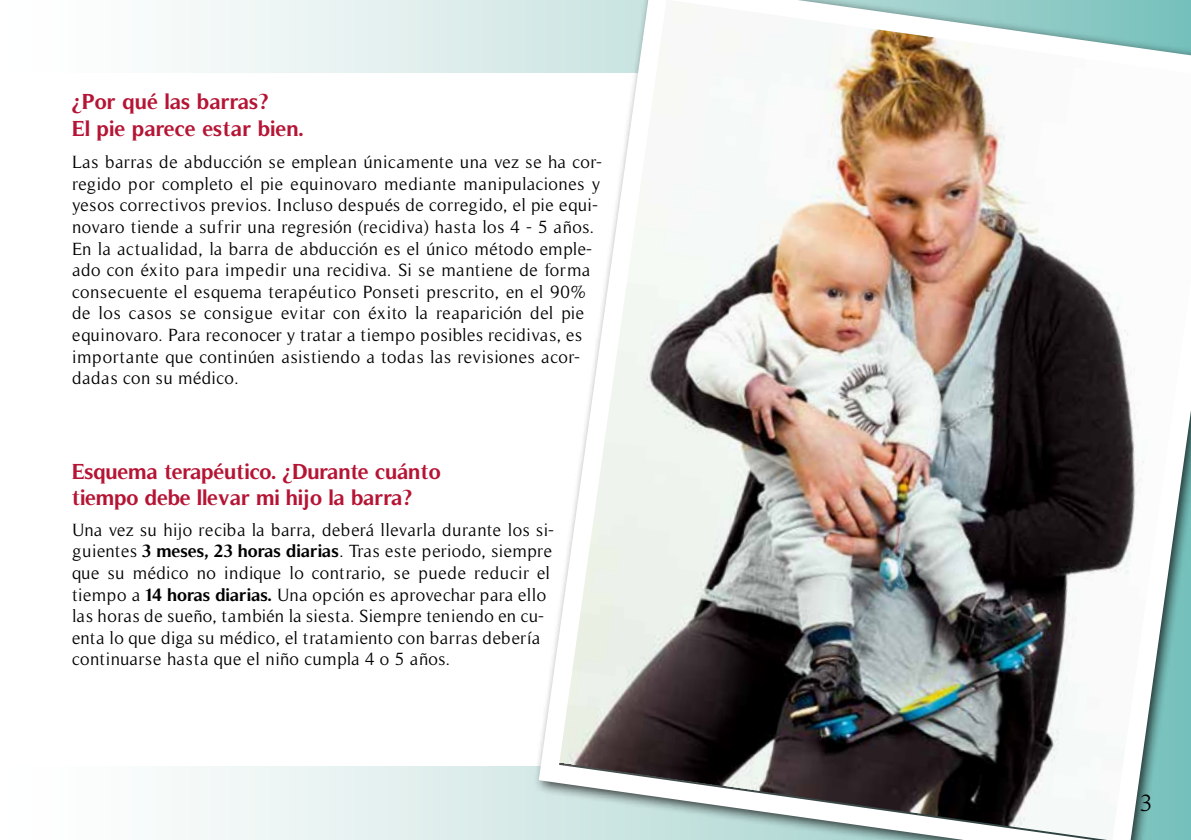
<style>
.page{position:relative;width:1191px;height:840px;background:#fff}
.page>*{position:absolute;margin:0;border:0;box-sizing:border-box;transform-origin:0 0}
.t1{font:24px "Timeless";color:#000}
.t2{font:700 22px/26.4px "Timeless";letter-spacing:-.01em;color:#b51434}
.t3{font:18px/21.6px "Timeless";letter-spacing:.025em;color:#000}
.s1{font-weight:700}
</style>
<div class="page">
<svg style="left:190px;top:0;width:338px;height:839px"></svg>
<div style="left:1px;top:73px;width:1117px;height:692px;background:#fff"></div>
<img style="left:528px;top:0;width:663px;height:839px">
<p class="t2" style="left:72px;top:88px;width:233px">¿Por qué las barras?<br>El pie parece estar bien.</p>
<p class="t3" style="left:72px;top:151px;width:532px">Las barras de abducción se emplean únicamente una vez se ha cor&shy;regido por completo el pie equinovaro mediante manipulaciones y yesos correctivos previos. Incluso después de corregido, el pie equi&shy;novaro tiende a sufrir una regresión (recidiva) hasta los 4 - 5 años.<br>En la actualidad, la barra de abducción es el único método emple&shy;ado con éxito para impedir una recidiva. Si se mantiene de forma consecuente el esquema terapéutico Ponseti prescrito, en el 90% de los casos se consigue evitar con éxito la reaparición del pie equinovaro. Para reconocer y tratar a tiempo posibles recidivas, es importante que continúen asistiendo a todas las revisiones acor&shy;dadas con su médico.</p>
<p class="t2" style="left:72px;top:457px;width:371px">Esquema terapéutico. ¿Durante cuánto tiempo debe llevar mi hijo la barra?</p>
<p class="t3" style="left:72px;top:518px;width:484px">Una vez su hijo reciba la barra, deberá llevarla durante los si&shy;guientes <span class="s1">3 meses, 23 horas diarias</span>. Tras este periodo, siempre que su médico no indique lo contrario, se puede reducir el tiempo a <span class="s1">14 horas diarias.</span> Una opción es aprovechar para ello las horas de sueño, también la siesta. Siempre teniendo en cu&shy;enta lo que diga su médico, el tratamiento con barras debería continuarse hasta que el niño cumpla 4 o 5 años.</p>
<h1 class="t1" style="left:1140px;top:789px;width:14px">3</h1>
</div>
